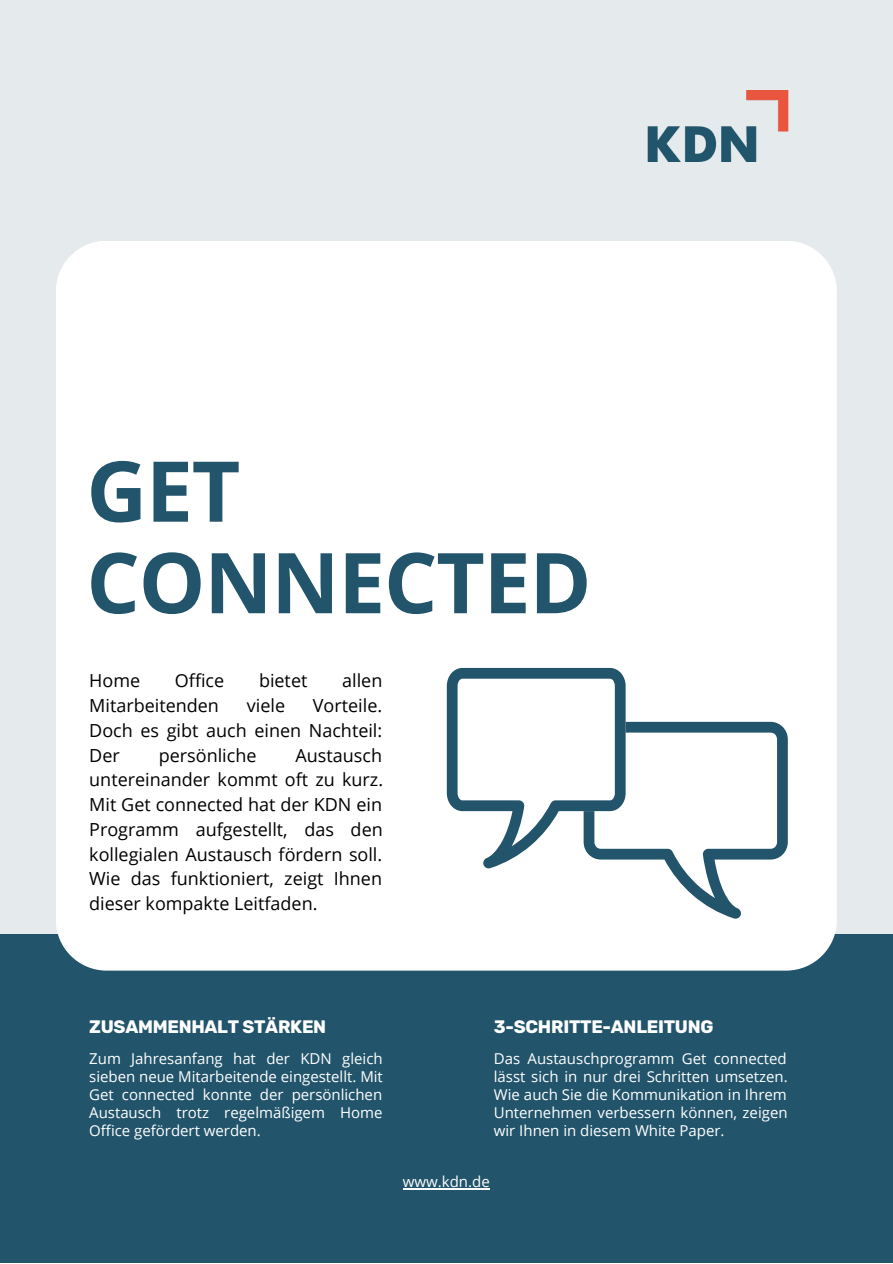
<style>
.page{position:relative;width:893px;height:1264px;background:#fff}
.page>*{position:absolute;margin:0;border:0;box-sizing:border-box;transform-origin:0 0}
.t1{font:700 83.85px/91.5px "Open Sans";letter-spacing:-.015em;color:#22546b}
.t2{font:18px/24.8px "Open Sans";color:#000;text-align:justify}
.t3{font:700 18px "Rubik";letter-spacing:-.015em;color:#fff}
.t4{font:15px/18px "Open Sans";color:#fff;text-align:justify}
</style>
<div class="page">
<div style="left:0;top:0;width:892px;height:1262px;background:#e5eaed"></div>
<div style="left:0;top:934px;width:892px;height:328px;background:#22546b"></div>
<div style="left:56px;top:241px;width:780px;height:729px;background:#fff;border-radius:51px"></div>
<img style="left:647px;top:90px;width:142px;height:71px">
<svg style="left:447px;top:668px;width:340px;height:250px"></svg>
<hr style="left:403px;top:1188px;width:86px;height:1px;background:#fff">
<h1 class="t1" style="left:86px;top:443px;width:506px">GET<br>CONNECTED</h1>
<p class="t2" style="left:89px;top:668px;width:52px">Home</p>
<p class="t2" style="left:175px;top:668px;width:51px">Office</p>
<p class="t2" style="left:259px;top:668px;width:50px">bietet</p>
<p class="t2" style="left:342px;top:668px;width:42px">allen</p>
<p class="t2" style="left:89px;top:692px;width:131px">Mitarbeitenden</p>
<p class="t2" style="left:247px;top:692px;width:40px">viele</p>
<p class="t2" style="left:89px;top:692px;width:294px;text-indent:223px">Vorteile.<br>Doch es gibt auch einen Nachteil:<br>Der</p>
<p class="t2" style="left:89px;top:742px;width:295px;text-indent:206px">Austausch untereinander kommt oft zu kurz.<br>Mit Get connected hat der KDN ein Programm aufgestellt, das den kollegialen Austausch fördern soll.<br>Wie das funktioniert, zeigt Ihnen dieser kompakte Leitfaden.</p>
<p class="t2" style="left:159px;top:742px;width:99px">persönliche</p>
<p class="t3" style="left:89px;top:1016px;width:238px">ZUSAMMENHALT STÄRKEN</p>
<p class="t4" style="left:89px;top:1048px;width:295px">Zum Jahresanfang hat der KDN gleich sieben neue Mitarbeitende eingestellt. Mit Get connected konnte der persönlichen Austausch trotz regelmäßigem Home Office gefördert werden.</p>
<p class="t3" style="left:494px;top:1016px;width:221px">3-SCHRITTE-ANLEITUNG</p>
<p class="t4" style="left:494px;top:1048px;width:295px">Das Austauschprogramm Get connected lässt sich in nur drei Schritten umsetzen.<br>Wie auch Sie die Kommunikation in Ihrem Unternehmen verbessern können, zeigen wir Ihnen in diesem White Paper.</p>
<p class="t4" style="left:403px;top:1172px;width:88px">www.kdn.de</p>
</div>
